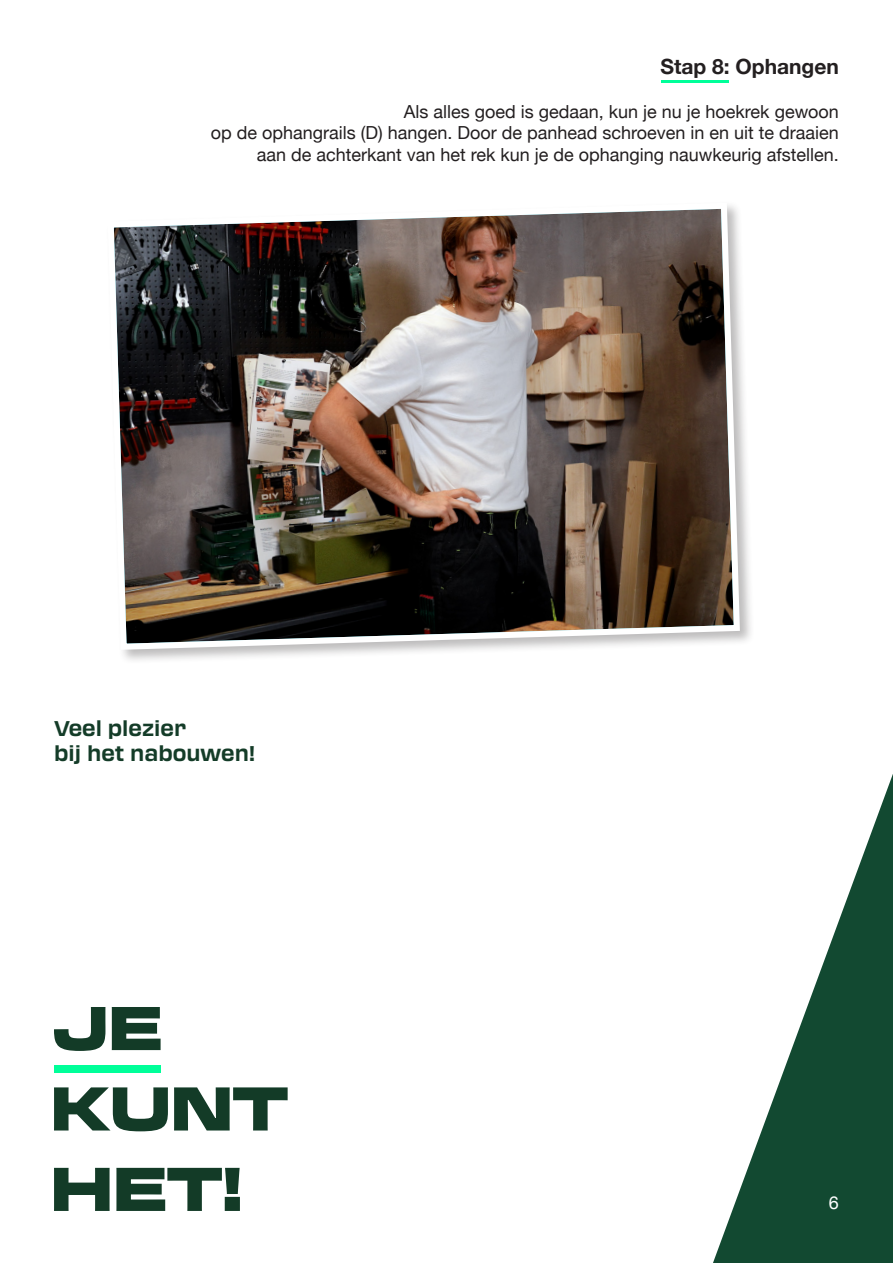
<style>
.page{position:relative;width:893px;height:1263px;background:#fff}
.page>*{position:absolute;margin:0;border:0;box-sizing:border-box;transform-origin:0 0}
.t1{font:700 21px/25.2px "Transducer";color:#143c28}
.t2{font:700 21px "Helvetica Neue";color:#231f20}
.t3{font:18px/21.6px "Helvetica Neue";color:#231f20;text-align:right}
.t4{font:18px "Helvetica Neue";color:#fff}
</style>
<div class="page">
<svg style="left:713px;top:774px;width:180px;height:489px"></svg>
<div style="left:106px;top:201px;width:649px;height:464px;background:#231f20;opacity:.3"></div>
<img style="left:106px;top:201px;width:637px;height:452px">
<svg style="left:54px;top:1007px;width:51px;height:44px"></svg>
<svg style="left:112px;top:1007px;width:49px;height:43px;background:#3e5f4f"></svg>
<svg style="left:54px;top:1168px;width:56px;height:43px"></svg>
<svg style="left:116px;top:1168px;width:124px;height:43px"></svg>
<svg style="left:54px;top:1087px;width:114px;height:44px"></svg>
<svg style="left:174px;top:1087px;width:114px;height:43px"></svg>
<div style="left:54px;top:1065px;width:107px;height:7px;background:#0f9"></div>
<hr style="left:661px;top:80px;width:67px;height:2px;background:#0f9">
<p class="t2" style="left:660px;top:51px;width:180px">Stap 8: Ophangen</p>
<p class="t3" style="left:211px;top:102px;width:630px">Als alles goed is gedaan, kun je nu je hoekrek gewoon<br>op de ophangrails (D) hangen. Door de panhead schroeven in en uit te draaien aan de achterkant van het rek kun je de ophanging nauwkeurig afstellen.</p>
<p class="t1" style="left:54px;top:715px;width:202px">Veel plezier<br>bij het nabouwen!</p>
<p class="t4" style="left:829px;top:1189px;width:12px">6</p>
</div>
